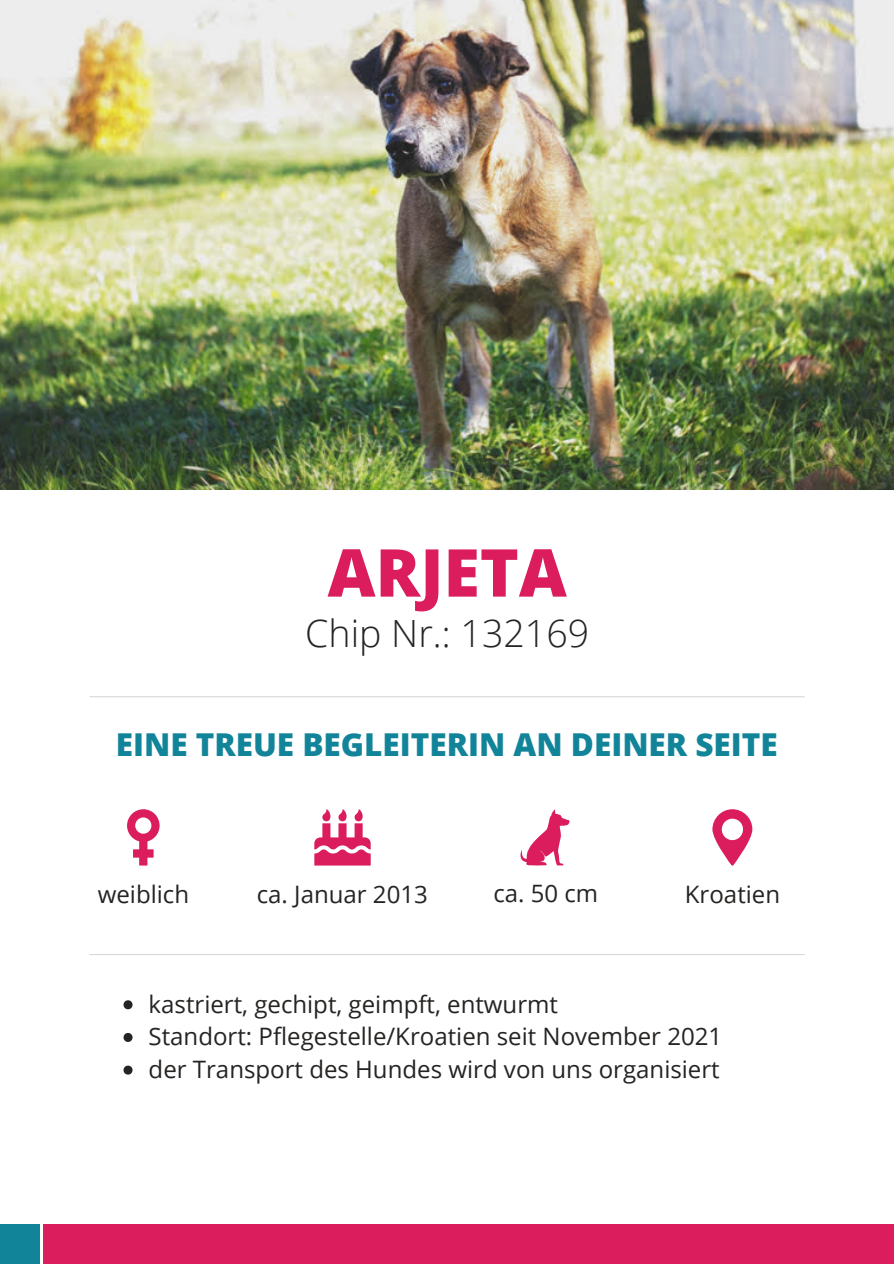
<style>
.page{position:relative;width:894px;height:1264px;background:#fff}
.page>*{position:absolute;margin:0;border:0;box-sizing:border-box;transform-origin:0 0}
.t1{font:800 66px "Open Sans";color:#db1d5d}
.t2{font:300 37.5px "Open Sans";color:#262422}
.t3{font:800 31.5px "Open Sans";color:#128499}
.t4{font:24px "Open Sans";color:#262422}
</style>
<div class="page">
<svg style="left:127px;top:809px;width:32px;height:56px"></svg>
<img style="left:0;top:0;width:893px;height:490px">
<div style="left:44px;top:1223px;width:849px;height:40px;background:#db1d5d"></div>
<div style="left:0;top:1223px;width:39px;height:40px;background:#128499"></div>
<hr style="left:90px;top:696px;width:714px;height:1px;background:#d5d9dc">
<svg style="left:314px;top:809px;width:56px;height:56px"></svg>
<svg style="left:520px;top:809px;width:50px;height:56px"></svg>
<svg style="left:712px;top:809px;width:40px;height:56px"></svg>
<hr style="left:90px;top:954px;width:714px;height:1px;background:#d5d9dc">
<svg style="left:123px;top:1000px;width:9px;height:9px"></svg>
<svg style="left:123px;top:1033px;width:9px;height:8px"></svg>
<svg style="left:123px;top:1065px;width:9px;height:9px"></svg>
<p class="t1" style="left:327px;top:526px;width:241px">ARJETA</p>
<p class="t2" style="left:305px;top:607px;width:285px">Chip Nr.: 132169</p>
<p class="t3" style="left:116px;top:722px;width:663px">EINE TREUE BEGLEITERIN AN DEINER SEITE</p>
<p class="t4" style="left:98px;top:877px;width:93px">weiblich</p>
<p class="t4" style="left:257px;top:877px;width:172px">ca. Januar 2013</p>
<p class="t4" style="left:493px;top:876px;width:106px">ca. 50 cm</p>
<p class="t4" style="left:684px;top:877px;width:97px">Kroatien</p>
<p class="t4" style="left:148px;top:987px;width:411px">kastriert, gechipt, geimpft, entwurmt</p>
<p class="t4" style="left:148px;top:1019px;width:575px">Standort: Pflegestelle/Kroatien seit November 2021</p>
<p class="t4" style="left:148px;top:1052px;width:572px">der Transport des Hundes wird von uns organisiert</p>
</div>
